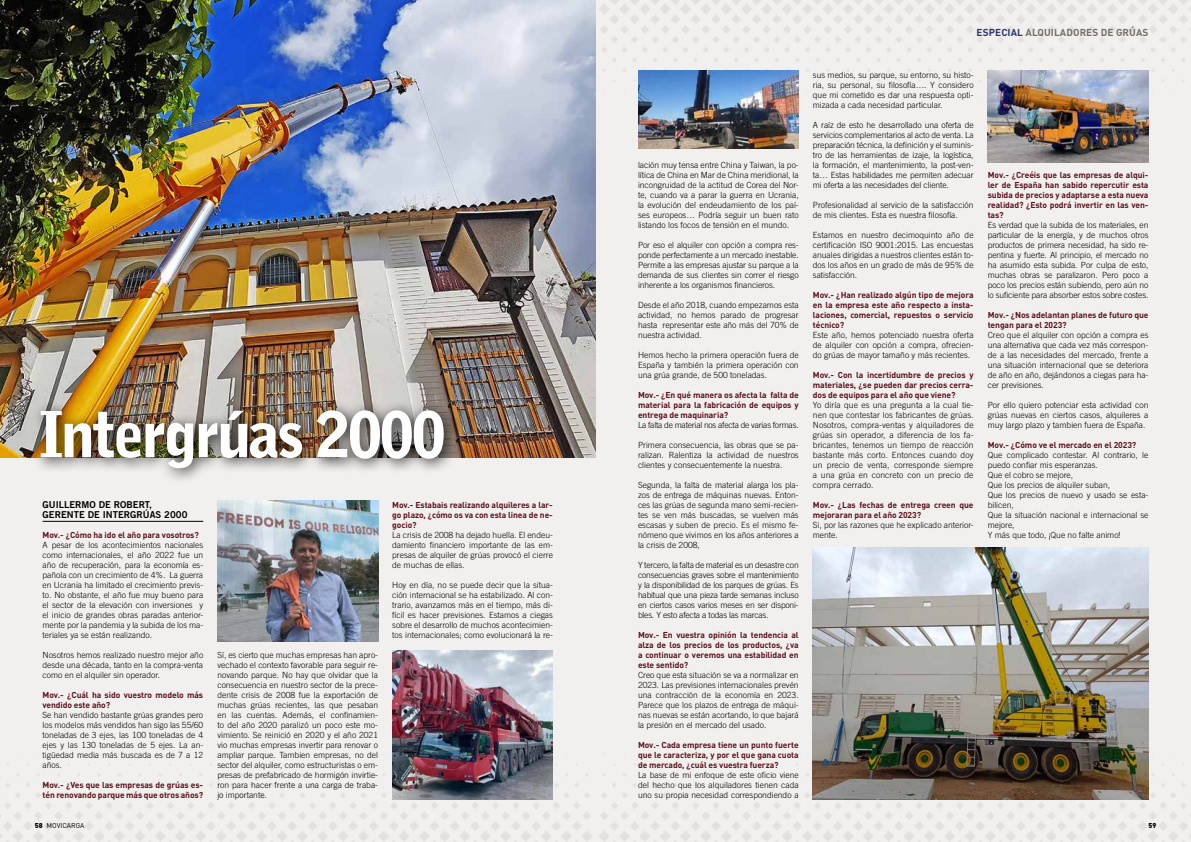
<style>
.page{position:relative;width:1191px;height:842px;background:#fff}
.page>*{position:absolute;margin:0;border:0;box-sizing:border-box;transform-origin:0 0}
.t1{font:900 63px "Bell Gothic Std";letter-spacing:-.05em;color:#fff}
.t2{font:700 10px "DINOT";letter-spacing:.01em;color:#776d66}
.t3{font:9.5px/10px "Trade Gothic LT Std Bd 2";color:#000}
.t4{font:300 8.5px/10px "Trade Gothic LT Std";color:#000;text-align:justify}
.t5{font:700 8.5px/10px "DINOT";letter-spacing:-.01em;color:#5d121b;text-align:justify}
.t6{font:300 8.5px "Trade Gothic LT Std";letter-spacing:-.02em;color:#000}
.t7{font:7px "DINOT";color:#000}
.t8{font:900 7px "DINOT";color:#000}
.s1{font-weight:900}
.s2{color:#2b376f}
</style>
<div class="page">
<div style="left:595px;top:0;width:596px;height:842px;background:#f2f0ee"></div>
<div style="left:0;top:0;width:595px;height:842px;background:#f2f0ee"></div>
<img style="left:0;top:703px;width:1191px;height:139px">
<img style="left:595px;top:0;width:596px;height:143px">
<hr style="left:43px;top:521px;width:160px;height:1px;background:#000">
<img style="left:0;top:0;width:595px;height:457px">
<div style="left:31px;top:401px;width:428px;height:83px;background:#000;opacity:.84"></div>
<img style="left:638px;top:71px;width:160px;height:78px">
<img style="left:813px;top:548px;width:335px;height:251px">
<img style="left:217px;top:501px;width:161px;height:140px">
<img style="left:987px;top:71px;width:161px;height:91px">
<img style="left:392px;top:650px;width:161px;height:149px">
<h1 class="t1" style="left:39px;top:398px;width:409px">Intergrúas 2000</h1>
<p class="t3" style="left:43px;top:500px;width:146px">GUILLERMO DE ROBERT,<br>GERENTE DE INTERGRÚAS 2000</p>
<p class="t5" style="left:43px;top:530px;width:158px">Mov.- ¿Cómo ha ido el año para vosotros?</p>
<p class="t4" style="left:43px;top:540px;width:162px">A pesar de los acontecimientos nacionales como internacionales, el año 2022 fue un año de recuperación, para la economía es&shy;pañola con un crecimiento de 4%. La guerra en Ucrania ha limitado el crecimiento previs&shy;to. No obstante, el año fue muy bueno para el sector de la elevación con inversiones y el inicio de grandes obras paradas anterior&shy;mente por la pandemia y la subida de los ma&shy;teriales ya se están realizando.</p>
<p class="t4" style="left:43px;top:650px;width:162px">Nosotros hemos realizado nuestro mejor año desde una década, tanto en la compra-venta como en el alquiler sin operador.</p>
<p class="t5" style="left:43px;top:690px;width:162px">Mov.- ¿Cuál ha sido vuestro modelo más vendido este año?</p>
<p class="t4" style="left:43px;top:710px;width:162px">Se han vendido bastante grúas grandes pero los modelos más vendidos han sigo las 55/60 toneladas de 3 ejes, las 100 toneladas de 4 ejes y las 130 toneladas de 5 ejes. La an&shy;tigüedad media más buscada es de 7 a 12 años.</p>
<p class="t5" style="left:43px;top:780px;width:162px">Mov.- ¿Ves que las empresas de grúas es&shy;tén renovando parque más que otros años?</p>
<p class="t7" style="left:35px;top:820px;width:51px"><span class="s1">58</span> MOVICARGA</p>
<p class="t4" style="left:217px;top:650px;width:162px">Sí, es cierto que muchas empresas han apro&shy;vechado el contexto favorable para seguir re&shy;novando parque. No hay que olvidar que la consecuencia en nuestro sector de la prece&shy;dente crisis de 2008 fue la exportación de muchas grúas recientes, las que pesaban en las cuentas. Además, el confinamien&shy;to del año 2020 paralizó un poco este mo&shy;vimiento. Se reinició en 2020 y el año 2021 vio muchas empresas invertir para renovar o ampliar parque. Tambien empresas, no del sector del alquiler, como estructuristas o em&shy;presas de prefabricado de hormigón invirtie&shy;ron para hacer frente a una carga de traba&shy;jo importante.</p>
<p class="t5" style="left:392px;top:500px;width:162px">Mov.- Estabais realizando alquileres a lar&shy;go plazo, ¿cómo os va con esta linea de ne&shy;gocio?</p>
<p class="t4" style="left:392px;top:530px;width:162px">La crisis de 2008 ha dejado huella. El endeu&shy;damiento financiero importante de las em&shy;presas de alquiler de grúas provocó el cierre de muchas de ellas.</p>
<p class="t4" style="left:392px;top:580px;width:162px">Hoy en día, no se puede decir que la situa&shy;ción internacional se ha estabilizado. Al con&shy;trario, avanzamos más en el tiempo, más di&shy;fícil es hacer previsiones. Estamos a ciegas sobre el desarrollo de muchos acontecimien&shy;tos internacionales; como evolucionará la re-</p>
<p class="t4" style="left:638px;top:160px;width:162px">lación muy tensa entre China y Taiwan, la po&shy;lítica de China en Mar de China meridional, la incongruidad de la actitud de Corea del Nor&shy;te, cuando va a parar la guerra en Ucrania, la evolución del endeudamiento de los paí&shy;ses europeos… Podría seguir un buen rato listando los focos de tensión en el mundo.</p>
<p class="t4" style="left:638px;top:240px;width:162px">Por eso el alquiler con opción a compra res&shy;ponde perfectamente a un mercado inestable.<br>Permite a las empresas ajustar su parque a la demanda de sus clientes sin correr el riesgo inherente a los organismos financieros.</p>
<p class="t4" style="left:638px;top:300px;width:162px">Desde el año 2018, cuando empezamos esta actividad, no hemos parado de progresar hasta representar este año más del 70% de nuestra actividad.</p>
<p class="t4" style="left:638px;top:350px;width:162px">Hemos hecho la primera operación fuera de España y también la primera operación con una grúa grande, de 500 toneladas.</p>
<p class="t5" style="left:638px;top:390px;width:162px">Mov.- ¿En qué manera os afecta la falta de material para la fabricación de equipos y entrega de maquinaria?</p>
<p class="t6" style="left:638px;top:420px;width:162px">La falta de material nos afecta de varias formas.</p>
<p class="t4" style="left:638px;top:440px;width:162px">Primera consecuencia, las obras que se pa&shy;ralizan. Ralentiza la actividad de nuestros clientes y consecuentemente la nuestra.</p>
<p class="t4" style="left:638px;top:480px;width:162px">Segunda, la falta de material alarga los pla&shy;zos de entrega de máquinas nuevas. Enton&shy;ces las grúas de segunda mano semi-recien&shy;tes se ven más buscadas, se vuelven más escasas y suben de precio. Es el mismo fe&shy;nómeno que vivimos en los años anteriores a la crisis de 2008,</p>
<p class="t4" style="left:638px;top:560px;width:162px">Y tercero, la falta de material es un desastre con consecuencias graves sobre el mantenimiento y la disponibilidad de los parques de grúas. Es habitual que una pieza tarde semanas incluso en ciertos casos varios meses en ser disponi&shy;bles. Y esto afecta a todas las marcas.</p>
<p class="t5" style="left:638px;top:630px;width:162px">Mov.- En vuestra opinión la tendencia al alza de los precios de los productos, ¿va a continuar o veremos una estabilidad en este sentido?</p>
<p class="t4" style="left:638px;top:670px;width:162px">Creo que esta situación se va a normalizar en 2023. Las previsiones internacionales prevén una contracción de la economía en 2023.<br>Parece que los plazos de entrega de máqui&shy;nas nuevas se están acortando, lo que bajará la presión en el mercado del usado.</p>
<p class="t5" style="left:638px;top:740px;width:162px">Mov.- Cada empresa tiene un punto fuerte que le caracteriza, y por el que gana cuota de mercado, ¿cuál es vuestra fuerza?</p>
<p class="t4" style="left:638px;top:770px;width:162px">La base de mi enfoque de este oficio viene del hecho que los alquiladores tienen cada uno su propia necesidad correspondiendo a</p>
<p class="t2" style="left:976px;top:26px;width:173px"><span class="s2">ESPECIAL</span> ALQUILADORES DE GRÚAS</p>
<p class="t4" style="left:813px;top:70px;width:162px">sus medios, su parque, su entorno, su histo&shy;ria, su personal, su filosofía…. Y considero que mi cometido es dar una respuesta opti&shy;mizada a cada necesidad particular.</p>
<p class="t4" style="left:813px;top:120px;width:162px">A raíz de esto he desarrollado una oferta de servicios complementarios al acto de venta. La preparación técnica, la definición y el suminis&shy;tro de las herramientas de izaje, la logística, la formación, el mantenimiento, la post-ven&shy;ta… Estas habilidades me permiten adecuar mi oferta a las necesidades del cliente.</p>
<p class="t4" style="left:813px;top:200px;width:162px">Profesionalidad al servicio de la satisfacción de mis clientes. Esta es nuestra filosofía.</p>
<p class="t4" style="left:813px;top:230px;width:162px">Estamos en nuestro decimoquinto año de certificación ISO 9001:2015. Las encuestas anuales dirigidas a nuestros clientes están to&shy;dos los años en un grado de más de 95% de satisfacción.</p>
<p class="t5" style="left:813px;top:290px;width:162px">Mov.- ¿Han realizado algún tipo de mejora en la empresa este año respecto a insta&shy;laciones, comercial, repuestos o servicio técnico?</p>
<p class="t4" style="left:813px;top:330px;width:162px">Este año, hemos potenciado nuestra oferta de alquiler con opción a compra, ofrecien&shy;do grúas de mayor tamaño y más recientes.</p>
<p class="t5" style="left:813px;top:370px;width:162px">Mov.- Con la incertidumbre de precios y materiales, ¿se pueden dar precios cerra&shy;dos de equipos para el año que viene?</p>
<p class="t4" style="left:813px;top:400px;width:162px">Yo diría que es una pregunta a la cual tie&shy;nen que contestar los fabricantes de grúas.<br>Nosotros, compra-ventas y alquiladores de grúas sin operador, a diferencia de los fa&shy;bricantes, tenemos un tiempo de reacción bastante más corto. Entonces cuando doy un precio de venta, corresponde siempre a una grúa en concreto con un precio de compra cerrado.</p>
<p class="t5" style="left:813px;top:499px;width:162px">Mov.- ¿Las fechas de entrega creen que mejoraran para el año 2023?</p>
<p class="t4" style="left:813px;top:520px;width:162px">Si, por las razones que he explicado anterior&shy;mente.</p>
<p class="t5" style="left:987px;top:169px;width:162px">Mov.- ¿Creéis que las empresas de alqui&shy;ler de España han sabido repercutir esta subida de precios y adaptarse a esta nueva realidad? ¿Esto podrá invertir en las ven&shy;tas?</p>
<p class="t4" style="left:987px;top:220px;width:162px">Es verdad que la subida de los materiales, en particular de la energía, y de muchos otros productos de primera necesidad, ha sido re&shy;pentina y fuerte. Al principio, el mercado no ha asumido esta subida. Por culpa de esto, muchas obras se paralizaron. Pero poco a poco los precios están subiendo, pero aún no lo suficiente para absorber estos sobre costes.</p>
<p class="t5" style="left:987px;top:309px;width:162px">Mov.- ¿Nos adelantan planes de futuro que tengan para el 2023?</p>
<p class="t4" style="left:987px;top:330px;width:162px">Creo que el alquiler con opción a compra es una alternativa que cada vez más correspon&shy;de a las necesidades del mercado, frente a una situación internacional que se deteriora de año en año, dejándonos a ciegas para ha&shy;cer previsiones.</p>
<p class="t4" style="left:987px;top:400px;width:162px">Por ello quiero potenciar esta actividad con grúas nuevas en ciertos casos, alquileres a muy largo plazo y tambien fuera de España.</p>
<p class="t5" style="left:987px;top:439px;width:150px">Mov.- ¿Cómo ve el mercado en el 2023?</p>
<p class="t4" style="left:987px;top:450px;width:162px;text-align:left">Que complicado contestar. Al contrario, le puedo confiar mis esperanzas.<br>Que el cobro se mejore,<br>Que los precios de alquiler suban,<br>Que los precios de nuevo y usado se esta&shy;bilicen,<br>Que la situación nacional e internacional se mejore,<br>Y más que todo, ¡Que no falte animo!</p>
<p class="t8" style="left:1148px;top:820px;width:9px">59</p>
</div>
